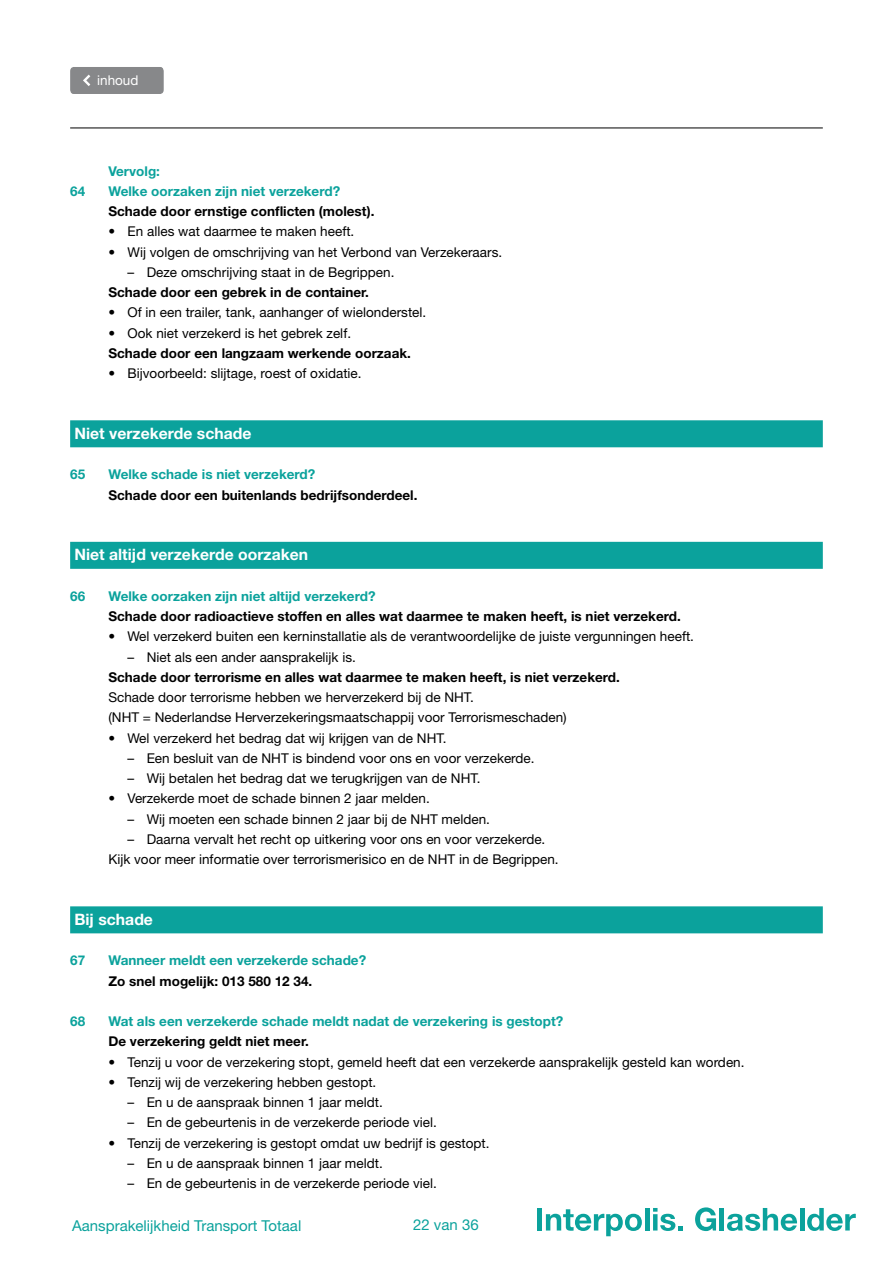
<style>
.page{position:relative;width:893px;height:1263px;background:#fff}
.page>*{position:absolute;margin:0;border:0;box-sizing:border-box;transform-origin:0 0}
.t1{font:700 15.75px "Helvetica Neue LT Std";color:#fff}
.t2{font:15px "Helvetica Neue LT Std";color:#0ba29c}
.t3{font:13.5px/20.2px "Helvetica Neue LT Std";color:#000}
.t4{font:700 13.5px "Helvetica Neue LT Std";color:#000}
.t5{font:700 13.5px "Helvetica Neue LT Std";color:#0ba29c}
.t6{font:13.5px "Helvetica Neue LT Std";color:#fff}
</style>
<div class="page">
<hr style="left:70px;top:128px;width:753px;height:1px;background:#000">
<div style="left:537px;top:1208px;width:5px;height:22px;background:#0ba29c"></div>
<svg style="left:546px;top:1209px;width:96px;height:27px"></svg>
<hr style="left:645px;top:1208px;width:4px;height:22px;background:#0ba29c">
<svg style="left:653px;top:1208px;width:30px;height:23px"></svg>
<svg style="left:695px;top:1207px;width:21px;height:24px"></svg>
<hr style="left:720px;top:1208px;width:4px;height:22px;background:#0ba29c">
<svg style="left:727px;top:1208px;width:70px;height:23px"></svg>
<hr style="left:800px;top:1208px;width:4px;height:22px;background:#0ba29c">
<svg style="left:807px;top:1208px;width:49px;height:23px"></svg>
<div style="left:70px;top:67px;width:94px;height:27px;background:#87888a"></div>
<div style="left:70px;top:420px;width:753px;height:27px;background:#0ba29c"></div>
<div style="left:70px;top:542px;width:753px;height:27px;background:#0ba29c"></div>
<div style="left:70px;top:906px;width:753px;height:27px;background:#0ba29c"></div>
<p class="t6" style="left:97px;top:72px;width:43px">inhoud</p>
<p class="t5" style="left:108px;top:162px;width:53px">Vervolg:</p>
<p class="t5" style="left:70px;top:183px;width:17px">64</p>
<p class="t5" style="left:108px;top:183px;width:233px">Welke oorzaken zijn niet verzekerd?</p>
<p class="t4" style="left:108px;top:203px;width:267px">Schade door ernstige conflicten (molest).</p>
<p class="t3" style="left:108px;top:221px;width:247px">• En alles wat daarmee te maken heeft.</p>
<p class="t3" style="left:108px;top:241px;width:395px">• Wij volgen de omschrijving van het Verbond van Verzekeraars.</p>
<p class="t3" style="left:128px;top:262px;width:268px">– Deze omschrijving staat in de Begrippen.</p>
<p class="t4" style="left:108px;top:284px;width:262px">Schade door een gebrek in de container.</p>
<p class="t3" style="left:108px;top:302px;width:319px">• Of in een trailer, tank, aanhanger of wielonderstel.</p>
<p class="t3" style="left:108px;top:322px;width:244px">• Ook niet verzekerd is het gebrek zelf.</p>
<p class="t4" style="left:108px;top:345px;width:304px">Schade door een langzaam werkende oorzaak.</p>
<p class="t3" style="left:108px;top:363px;width:255px">• Bijvoorbeeld: slijtage, roest of oxidatie.</p>
<p class="t1" style="left:74px;top:423px;width:179px">Niet verzekerde schade</p>
<p class="t5" style="left:70px;top:466px;width:17px">65</p>
<p class="t5" style="left:108px;top:466px;width:208px">Welke schade is niet verzekerd?</p>
<p class="t4" style="left:108px;top:486px;width:311px">Schade door een buitenlands bedrijfsonderdeel.</p>
<p class="t1" style="left:74px;top:545px;width:235px">Niet altijd verzekerde oorzaken</p>
<p class="t5" style="left:70px;top:588px;width:17px">66</p>
<p class="t5" style="left:108px;top:588px;width:269px">Welke oorzaken zijn niet altijd verzekerd?</p>
<p class="t4" style="left:108px;top:608px;width:574px">Schade door radioactieve stoffen en alles wat daarmee te maken heeft, is niet verzekerd.</p>
<p class="t3" style="left:108px;top:626px;width:587px">• Wel verzekerd buiten een kerninstallatie als de verantwoordelijke de juiste vergunningen heeft.</p>
<p class="t3" style="left:128px;top:646px;width:230px">– Niet als een ander aansprakelijk is.</p>
<p class="t4" style="left:108px;top:669px;width:513px">Schade door terrorisme en alles wat daarmee te maken heeft, is niet verzekerd.</p>
<p class="t3" style="left:108px;top:687px;width:460px">Schade door terrorisme hebben we herverzekerd bij de NHT.<br>(NHT = Nederlandse Herverzekeringsmaatschappij voor Terrorismeschaden)</p>
<p class="t3" style="left:108px;top:727px;width:340px">• Wel verzekerd het bedrag dat wij krijgen van de NHT.</p>
<p class="t3" style="left:128px;top:748px;width:409px">– Een besluit van de NHT is bindend voor ons en voor verzekerde.</p>
<p class="t3" style="left:128px;top:768px;width:354px">– Wij betalen het bedrag dat we terugkrijgen van de NHT.</p>
<p class="t3" style="left:108px;top:788px;width:323px">• Verzekerde moet de schade binnen 2 jaar melden.</p>
<p class="t3" style="left:128px;top:808px;width:364px">– Wij moeten een schade binnen 2 jaar bij de NHT melden.</p>
<p class="t3" style="left:108px;top:829px;width:452px;text-align:center">– Daarna vervalt het recht op uitkering voor ons en voor verzekerde.<br>Kijk voor meer informatie over terrorismerisico en de NHT in de Begrippen.</p>
<p class="t1" style="left:74px;top:909px;width:80px">Bij schade</p>
<p class="t5" style="left:70px;top:952px;width:17px">67</p>
<p class="t5" style="left:108px;top:952px;width:259px">Wanneer meldt een verzekerde schade?</p>
<p class="t4" style="left:108px;top:972px;width:205px">Zo snel mogelijk: 013 580 12 34.</p>
<p class="t5" style="left:70px;top:1013px;width:17px">68</p>
<p class="t5" style="left:108px;top:1013px;width:456px">Wat als een verzekerde schade meldt nadat de verzekering is gestopt?</p>
<p class="t4" style="left:108px;top:1033px;width:202px">De verzekering geldt niet meer.</p>
<p class="t3" style="left:108px;top:1051px;width:638px">• Tenzij u voor de verzekering stopt, gemeld heeft dat een verzekerde aansprakelijk gesteld kan worden.</p>
<p class="t3" style="left:108px;top:1072px;width:269px">• Tenzij wij de verzekering hebben gestopt.</p>
<p class="t3" style="left:128px;top:1092px;width:257px">– En u de aanspraak binnen 1 jaar meldt.</p>
<p class="t3" style="left:128px;top:1112px;width:311px">– En de gebeurtenis in de verzekerde periode viel.</p>
<p class="t3" style="left:108px;top:1132px;width:383px">• Tenzij de verzekering is gestopt omdat uw bedrijf is gestopt.</p>
<p class="t3" style="left:128px;top:1153px;width:257px">– En u de aanspraak binnen 1 jaar meldt.</p>
<p class="t3" style="left:128px;top:1173px;width:311px">– En de gebeurtenis in de verzekerde periode viel.</p>
<p class="t2" style="left:72px;top:1216px;width:231px">Aansprakelijkheid Transport Totaal</p>
<p class="t2" style="left:413px;top:1216px;width:67px">22 van 36</p>
</div>
